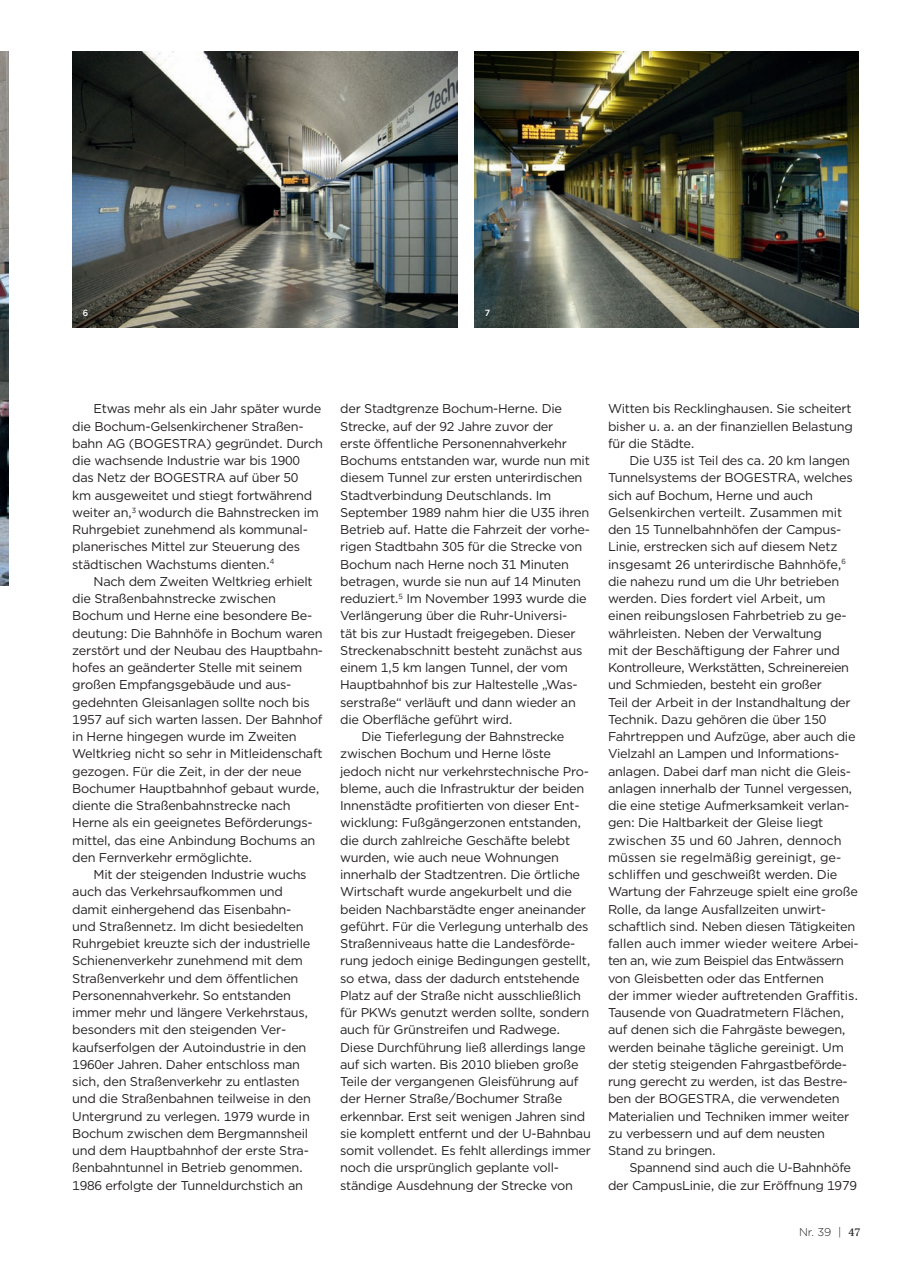
<style>
.page{position:relative;width:910px;height:1280px;background:#fff}
.page>*{position:absolute;margin:0;border:0;box-sizing:border-box;transform-origin:0 0}
.t1{font:12.75px/17.2px "Gotham";letter-spacing:-.02em;color:#231f20}
.t2{font:300 11.25px "Gotham";color:#231f20}
.t3{font:500 9px "Gotham";color:#fff}
.s1{font-family:"Utopia Std Capt";font-weight:400;font-size:12px}
</style>
<div class="page">
<img style="left:0;top:51px;width:9px;height:535px">
<img style="left:474px;top:51px;width:385px;height:276px">
<img style="left:72px;top:51px;width:385px;height:276px">
<p class="t3" style="left:83px;top:307px;width:7px">6</p>
<p class="t3" style="left:485px;top:307px;width:7px">7</p>
<p class="t1" style="left:72px;top:400px;width:252px;text-indent:21px">Etwas mehr als ein Jahr später wurde die Bochum-Gelsenkirchener Straßen&shy;bahn AG (BOGESTRA) gegründet. Durch die wachsende Industrie war bis 1900 das Netz der BOGESTRA auf über 50<br>km ausgeweitet und stiegt fortwährend weiter an,<sup>3</sup> wodurch die Bahnstrecken im Ruhrgebiet zunehmend als kommunal&shy;planerisches Mittel zur Steuerung des städtischen Wachstums dienten.<sup>4</sup></p>
<p class="t1" style="left:72px;top:572px;width:252px;text-indent:21px">Nach dem Zweiten Weltkrieg erhielt die Straßenbahnstrecke zwischen Bochum und Herne eine besondere Be&shy;deutung: Die Bahnhöfe in Bochum waren zerstört und der Neubau des Hauptbahn&shy;hofes an geänderter Stelle mit seinem großen Empfangsgebäude und aus&shy;gedehnten Gleisanlagen sollte noch bis 1957 auf sich warten lassen. Der Bahnhof in Herne hingegen wurde im Zweiten Weltkrieg nicht so sehr in Mitleidenschaft gezogen. Für die Zeit, in der der neue Bochumer Hauptbahnhof gebaut wurde, diente die Straßenbahnstrecke nach Herne als ein geeignetes Beförderungs&shy;mittel, das eine Anbindung Bochums an den Fernverkehr ermöglichte.</p>
<p class="t1" style="left:72px;top:866px;width:240px;text-indent:21px">Mit der steigenden Industrie wuchs auch das Verkehrsaufkommen und damit einhergehend das Eisenbahn&shy;und Straßennetz. Im dicht besiedelten Ruhrgebiet kreuzte sich der industrielle Schienenverkehr zunehmend mit dem Straßenverkehr und dem öffentlichen Personennahverkehr. So entstanden immer mehr und längere Verkehrstaus, besonders mit den steigenden Ver&shy;kaufserfolgen der Autoindustrie in den 1960er Jahren. Daher entschloss man sich, den Straßenverkehr zu entlasten und die Straßenbahnen teilweise in den Untergrund zu verlegen. 1979 wurde in Bochum zwischen dem Bergmannsheil und dem Hauptbahnhof der erste Stra&shy;ßenbahntunnel in Betrieb genommen.<br>1986 erfolgte der Tunneldurchstich an</p>
<p class="t1" style="left:340px;top:400px;width:223px">der Stadtgrenze Bochum-Herne. Die</p>
<p class="t1" style="left:340px;top:417px;width:215px">Strecke, auf der 92 Jahre zuvor der</p>
<p class="t1" style="left:340px;top:434px;width:228px">erste öffentliche Personennahverkehr</p>
<p class="t1" style="left:340px;top:452px;width:251px">Bochums entstanden war, wurde nun mit</p>
<p class="t1" style="left:340px;top:469px;width:244px">diesem Tunnel zur ersten unterirdischen</p>
<p class="t1" style="left:340px;top:486px;width:213px">Stadtverbindung Deutschlands. Im</p>
<p class="t1" style="left:340px;top:503px;width:250px">September 1989 nahm hier die U35 ihren</p>
<p class="t1" style="left:340px;top:521px;width:251px">Betrieb auf. Hatte die Fahrzeit der vorhe-</p>
<p class="t1" style="left:340px;top:538px;width:244px">rigen Stadtbahn 305 für die Strecke von</p>
<p class="t1" style="left:340px;top:555px;width:230px">Bochum nach Herne noch 31 Minuten</p>
<p class="t1" style="left:340px;top:572px;width:242px">betragen, wurde sie nun auf 14 Minuten</p>
<p class="t1" style="left:340px;top:590px;width:248px">reduziert.<sup>5</sup> Im November 1993 wurde die</p>
<p class="t1" style="left:340px;top:607px;width:229px">Verlängerung über die Ruhr-Universi-</p>
<p class="t1" style="left:340px;top:624px;width:237px">tät bis zur Hustadt freigegeben. Dieser</p>
<p class="t1" style="left:340px;top:641px;width:244px">Streckenabschnitt besteht zunächst aus</p>
<p class="t1" style="left:340px;top:659px;width:229px">einem 1,5 km langen Tunnel, der vom</p>
<p class="t1" style="left:340px;top:676px;width:239px">Hauptbahnhof bis zur Haltestelle „Was-</p>
<p class="t1" style="left:340px;top:693px;width:237px">serstraße“ verläuft und dann wieder an</p>
<p class="t1" style="left:340px;top:710px;width:174px">die Oberfläche geführt wird.</p>
<p class="t1" style="left:361px;top:728px;width:205px">Die Tieferlegung der Bahnstrecke</p>
<p class="t1" style="left:340px;top:745px;width:212px">zwischen Bochum und Herne löste</p>
<p class="t1" style="left:340px;top:762px;width:250px">jedoch nicht nur verkehrstechnische Pro-</p>
<p class="t1" style="left:340px;top:779px;width:246px">bleme, auch die Infrastruktur der beiden</p>
<p class="t1" style="left:340px;top:797px;width:241px">Innenstädte profitierten von dieser Ent-</p>
<p class="t1" style="left:340px;top:814px;width:243px">wicklung: Fußgängerzonen entstanden,</p>
<p class="t1" style="left:340px;top:831px;width:232px">die durch zahlreiche Geschäfte belebt</p>
<p class="t1" style="left:340px;top:848px;width:220px">wurden, wie auch neue Wohnungen</p>
<p class="t1" style="left:340px;top:866px;width:241px">innerhalb der Stadtzentren. Die örtliche</p>
<p class="t1" style="left:340px;top:883px;width:233px">Wirtschaft wurde angekurbelt und die</p>
<p class="t1" style="left:340px;top:900px;width:247px">beiden Nachbarstädte enger aneinander</p>
<p class="t1" style="left:340px;top:917px;width:250px">geführt. Für die Verlegung unterhalb des</p>
<p class="t1" style="left:340px;top:935px;width:237px">Straßenniveaus hatte die Landesförde-</p>
<p class="t1" style="left:340px;top:952px;width:252px">rung jedoch einige Bedingungen gestellt,</p>
<p class="t1" style="left:340px;top:969px;width:241px">so etwa, dass der dadurch entstehende</p>
<p class="t1" style="left:340px;top:986px;width:242px">Platz auf der Straße nicht ausschließlich</p>
<p class="t1" style="left:340px;top:1004px;width:251px">für PKWs genutzt werden sollte, sondern</p>
<p class="t1" style="left:340px;top:1021px;width:222px">auch für Grünstreifen und Radwege.</p>
<p class="t1" style="left:340px;top:1038px;width:247px">Diese Durchführung ließ allerdings lange</p>
<p class="t1" style="left:340px;top:1055px;width:240px">auf sich warten. Bis 2010 blieben große</p>
<p class="t1" style="left:340px;top:1073px;width:240px">Teile der vergangenen Gleisführung auf</p>
<p class="t1" style="left:340px;top:1090px;width:224px">der Herner Straße/Bochumer Straße</p>
<p class="t1" style="left:340px;top:1107px;width:247px">erkennbar. Erst seit wenigen Jahren sind</p>
<p class="t1" style="left:340px;top:1124px;width:252px">sie komplett entfernt und der U-Bahnbau</p>
<p class="t1" style="left:340px;top:1142px;width:252px">somit vollendet. Es fehlt allerdings immer</p>
<p class="t1" style="left:340px;top:1159px;width:220px">noch die ursprünglich geplante voll-</p>
<p class="t1" style="left:340px;top:1176px;width:234px">ständige Ausdehnung der Strecke von</p>
<p class="t1" style="left:608px;top:400px;width:246px;text-align:justify">Witten bis Recklinghausen. Sie scheitert bisher u. a. an der finanziellen Belastung für die Städte.</p>
<p class="t1" style="left:608px;top:452px;width:252px;text-indent:21px">Die U35 ist Teil des ca. 20 km langen Tunnelsystems der BOGESTRA, welches sich auf Bochum, Herne und auch Gelsenkirchen verteilt. Zusammen mit den 15 Tunnelbahnhöfen der Campus-Linie, erstrecken sich auf diesem Netz insgesamt 26 unterirdische Bahnhöfe,<sup>6 </sup>die nahezu rund um die Uhr betrieben werden. Dies fordert viel Arbeit, um einen reibungslosen Fahrbetrieb zu ge&shy;währleisten. Neben der Verwaltung<br>mit der Beschäftigung der Fahrer und Kontrolleure, Werkstätten, Schreinereien und Schmieden, besteht ein großer<br>Teil der Arbeit in der Instandhaltung der Technik. Dazu gehören die über 150<br>Fahrtreppen und Aufzüge, aber auch die Vielzahl an Lampen und Informations&shy;anlagen. Dabei darf man nicht die Gleis&shy;anlagen innerhalb der Tunnel vergessen, die eine stetige Aufmerksamkeit verlan&shy;gen: Die Haltbarkeit der Gleise liegt zwischen 35 und 60 Jahren, dennoch müssen sie regelmäßig gereinigt, ge&shy;schliffen und geschweißt werden. Die Wartung der Fahrzeuge spielt eine große Rolle, da lange Ausfallzeiten unwirt&shy;schaftlich sind. Neben diesen Tätigkeiten fallen auch immer wieder weitere Arbei&shy;ten an, wie zum Beispiel das Entwässern von Gleisbetten oder das Entfernen<br>der immer wieder auftretenden Graffitis.<br>Tausende von Quadratmetern Flächen, auf denen sich die Fahrgäste bewegen, werden beinahe tägliche gereinigt. Um der stetig steigenden Fahrgastbeförde&shy;rung gerecht zu werden, ist das Bestre&shy;ben der BOGESTRA, die verwendeten Materialien und Techniken immer weiter zu verbessern und auf dem neusten Stand zu bringen.</p>
<p class="t1" style="left:608px;top:1159px;width:250px;text-indent:21px">Spannend sind auch die U-Bahnhöfe der CampusLinie, die zur Eröffnung 1979</p>
<p class="t2" style="left:799px;top:1225px;width:63px">Nr. 39 | <span class="s1">47</span></p>
</div>
